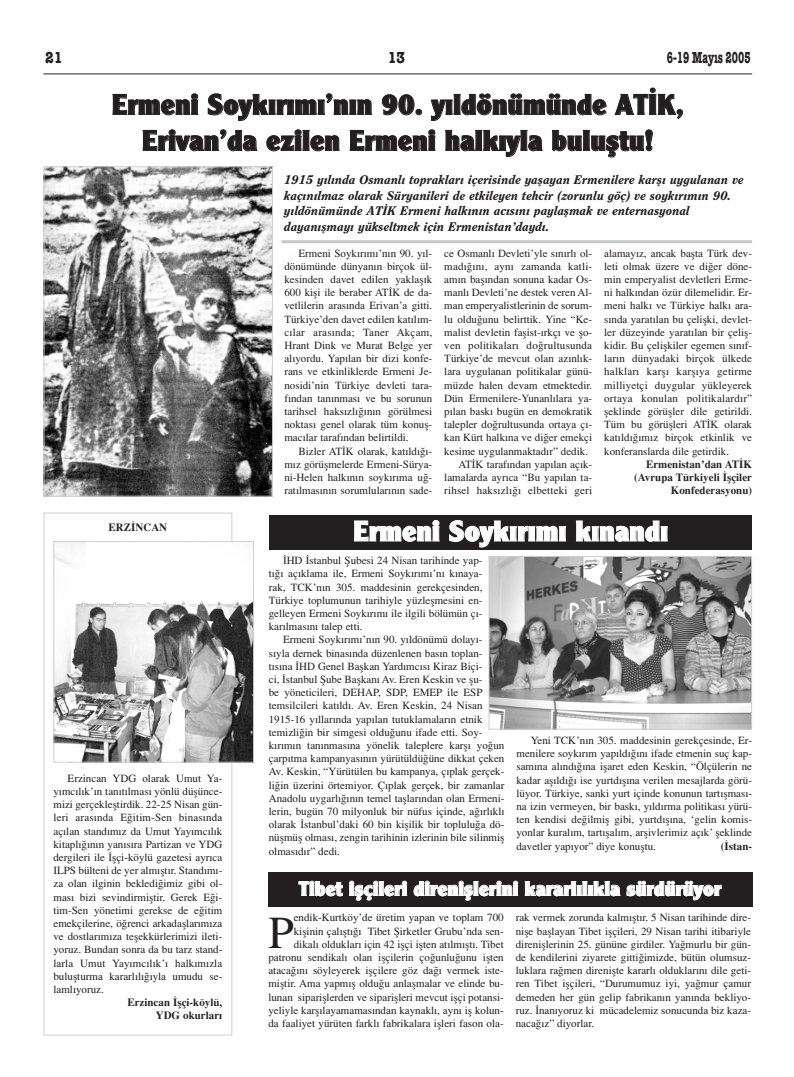
<style>
.page{position:relative;width:794px;height:1077px;background:#fff}
.page>*{position:absolute;margin:0;border:0;box-sizing:border-box;transform-origin:0 0}
.t1{font:45.8px "Times Turk";color:#231f20}
.t2{font:700 30px/36px "Clearface Got Ex";color:#231f20;text-align:center}
.t3{font:700 30px "Clearface Got Ex";color:#fff}
.t4{font:700 21px "Clearface Got Ex";color:#fff}
.t5{font:700 16px "American Typewriter";color:#231f20;scale:.6 1}
.t6{font:700 16px "American Typewriter";color:#231f20;scale:.82 1}
.t7{font:italic 800 13px/15.6px "Clearface";color:#231f20}
.t8{font:11px/13.2px "Times Turk";color:#231f20;text-align:justify}
.t9{font:11px/13.2px "Times Turk B";color:#231f20;text-align:right}
.t10{font:11px "Times Turk";letter-spacing:.02em;color:#231f20}
</style>
<div class="page">
<div style="left:43px;top:513px;width:189px;height:523px;border:1px solid #cfd0d2"></div>
<hr style="left:43px;top:73px;width:709px;height:1px;background:#231f20">
<div style="left:269px;top:515px;width:483px;height:35px;background:#231f20"></div>
<img style="left:491px;top:558px;width:259px;height:170px">
<div style="left:489px;top:556px;width:263px;height:174px;border:1px solid #cfd0d2"></div>
<img style="left:45px;top:168px;width:226px;height:327px">
<div style="left:43px;top:166px;width:230px;height:331px;border:1px solid #cfd0d2"></div>
<hr style="left:282px;top:240px;width:470px;height:3px;background:#c5c6c8">
<img style="left:55px;top:543px;width:197px;height:218px">
<div style="left:53px;top:541px;width:201px;height:222px;border:1px solid #cfd0d2"></div>
<div style="left:268px;top:872px;width:484px;height:35px;background:#231f20"></div>
<h3 class="t6" style="left:45px;top:52px;width:23px">21</h3>
<h3 class="t6" style="left:388px;top:52px;width:23px">13</h3>
<h3 class="t5" style="left:667px;top:52px;width:142px">6-19 Mayıs 2005</h3>
<h2 class="t2" style="left:112px;top:89px;width:574px">Ermeni Soyk›r›m›’n›n 90. y›ldönümünde AT‹K,<br>Erivan’da ezilen Ermeni halk›yla bulufltu!</h2>
<p class="t7" style="left:284px;top:173px;width:461px">1915 y›l›nda Osmanl› topraklar› içerisinde yaflayan Ermenilere karfl› uygulanan ve kaç›n›lmaz olarak Süryanileri de etkileyen tehcir (zorunlu göç) ve soyk›r›m›n 90. y›ldönümünde AT‹K Ermeni halk›n›n ac›s›n› paylaflmak ve enternasyonal dayan›flmay› yükseltmek için Ermenistan’dayd›.</p>
<p class="t9" style="left:109px;top:522px;width:60px">ERZ‹NCAN</p>
<p class="t8" style="left:53px;top:772px;width:170px;text-indent:14px">Erzincan YDG olarak Umut Ya&shy;y›mc›l›k’›n tan›t›lmas› yönlü düflünce&shy;mizi gerçeklefltirdik. 22-25 Nisan gün&shy;leri aras›nda E¤itim-Sen binas›nda aç›lan stand›m›z da Umut Yay›mc›l›k kitapl›¤›n›n yan›s›ra Partizan ve YDG dergileri ile ‹flçi-köylü gazetesi ayr›ca ILPS bülteni de yer alm›flt›r. Stand›m›- za olan ilginin bekledi¤imiz gibi ol&shy;mas› bizi sevindirmifltir. Gerek E¤i&shy;tim-Sen yönetimi gerekse de e¤itim emekçilerine, ö¤renci arkadafllar›m›za ve dostlar›m›za teflekkürlerimizi ileti&shy;yoruz. Bundan sonra da bu tarz stand&shy;larla Umut Yay›mc›l›k’› halk›m›zla buluflturma kararl›l›¤›yla umudu se&shy;laml›yoruz.</p>
<p class="t9" style="left:127px;top:998px;width:96px">Erzincan ‹flçi-köylü,<br>YDG okurlar›</p>
<p class="t8" style="left:284px;top:247px;width:149px;text-indent:14px">Ermeni Soyk›r›m›’n›n 90. y›l&shy;dönümünde dünyan›n birçok ül&shy;kesinden davet edilen yaklafl›k 600 kifli ile beraber AT‹K de da&shy;vetlilerin aras›nda Erivan’a gitti.<br>Türkiye’den davet edilen kat›l›m&shy;c›lar aras›nda; Taner Akçam, Hrant Dink ve Murat Belge yer al›yordu. Yap›lan bir dizi konfe&shy;rans ve etkinliklerde Ermeni Je&shy;nosidi’nin Türkiye devleti tara&shy;f›ndan tan›nmas› ve bu sorunun tarihsel haks›zl›¤›n›n görülmesi noktas› genel olarak tüm konufl&shy;mac›lar taraf›ndan belirtildi.</p>
<p class="t8" style="left:284px;top:445px;width:149px;text-indent:14px">Bizler AT‹K olarak, kat›ld›¤›- m›z görüflmelerde Ermeni-Sürya&shy;ni-Helen halk›n›n soyk›r›ma u¤- rat›lmas›n›n sorumlular›n›n sade-</p>
<p class="t8" style="left:444px;top:247px;width:149px">ce Osmanl› Devleti’yle s›n›rl› ol-</p>
<p class="t8" style="left:444px;top:261px;width:149px">mad›¤›n›, ayn› zamanda katli-</p>
<p class="t8" style="left:444px;top:274px;width:149px">am›n bafl›ndan sonuna kadar Os-</p>
<p class="t8" style="left:444px;top:287px;width:149px">manl› Devleti’ne destek veren Al-</p>
<p class="t8" style="left:444px;top:300px;width:149px">man emperyalistlerinin de sorum-</p>
<p class="t8" style="left:444px;top:313px;width:149px">lu oldu¤unu belirttik. Yine “Ke-</p>
<p class="t8" style="left:444px;top:327px;width:149px">malist devletin faflist-›rkç› ve flo-</p>
<p class="t10" style="left:444px;top:341px;width:149px">ven politikalar› do¤rultusunda</p>
<p class="t8" style="left:444px;top:353px;width:149px">Türkiye’de mevcut olan az›nl›k-</p>
<p class="t8" style="left:444px;top:366px;width:149px">lara uygulanan politikalar günü-</p>
<p class="t8" style="left:444px;top:379px;width:149px">müzde halen devam etmektedir.</p>
<p class="t8" style="left:444px;top:393px;width:149px">Dün Ermenilere-Yunanl›lara ya-</p>
<p class="t8" style="left:444px;top:406px;width:149px">p›lan bask› bugün en demokratik</p>
<p class="t8" style="left:444px;top:419px;width:149px">talepler do¤rultusunda ortaya ç›-</p>
<p class="t8" style="left:444px;top:432px;width:149px">kan Kürt halk›na ve di¤er emekçi</p>
<p class="t8" style="left:444px;top:445px;width:145px">kesime uygulanmaktad›r” dedik.</p>
<p class="t8" style="left:458px;top:459px;width:135px">AT‹K taraf›ndan yap›lan aç›k-</p>
<p class="t8" style="left:444px;top:472px;width:149px">lamalarda ayr›ca “Bu yap›lan ta-</p>
<p class="t8" style="left:444px;top:485px;width:149px">rihsel haks›zl›¤› elbetteki geri</p>
<p class="t8" style="left:604px;top:247px;width:149px">alamay›z, ancak baflta Türk dev&shy;leti olmak üzere ve di¤er döne&shy;min emperyalist devletleri Erme&shy;ni halk›ndan özür dilemelidir. Er&shy;meni halk› ve Türkiye halk› ara&shy;s›nda yarat›lan bu çeliflki, devlet&shy;ler düzeyinde yarat›lan bir çelifl&shy;kidir. Bu çeliflkiler egemen s›n›f&shy;lar›n dünyadaki birçok ülkede halklar› karfl› karfl›ya getirme milliyetçi duygular yükleyerek ortaya konulan politikalard›r” fleklinde görüfller dile getirildi.<br>Tüm bu görüflleri AT‹K olarak kat›ld›¤›m›z birçok etkinlik ve konferanslarda dile getirdik.</p>
<p class="t9" style="left:634px;top:459px;width:120px">Ermenistan’dan AT‹K (Avrupa Türkiyeli ‹flçiler<br>Konfederasyonu)</p>
<h2 class="t3" style="left:353px;top:521px;width:317px">Ermeni Soyk›r›m› k›nand›</h2>
<p class="t8" style="left:269px;top:555px;width:215px;text-indent:14px">‹HD ‹stanbul fiubesi 24 Nisan tarihinde yap&shy;t›¤› aç›klama ile, Ermeni Soyk›r›m›’n› k›naya&shy;rak, TCK’n›n 305. maddesinin gerekçesinden, Türkiye toplumunun tarihiyle yüzleflmesini en&shy;gelleyen Ermeni Soyk›r›m› ile ilgili bölümün ç›- kar›lmas›n› talep etti.</p>
<p class="t8" style="left:269px;top:634px;width:237px;text-align:left;text-indent:14px">Ermeni Soyk›r›m›’n›n 90. y›ldönümü dolay›- s›yla dernek binas›nda düzenlenen bas›n toplan&shy;t›s›na ‹HD Genel Baflkan Yard›mc›s› Kiraz Biçi-<br>ci, ‹stanbul fiube Baflkan› Av. Eren Keskin ve flu-<br>be yöneticileri, DEHAP, SDP, EMEP ile ESP temsilcileri kat›ld›. Av. Eren Keskin, 24 Nisan 1915-16 y›llar›nda yap›lan tutuklamalar›n etnik temizli¤in bir simgesi oldu¤unu ifade etti. Soy&shy;k›r›m›n tan›nmas›na yönelik taleplere karfl› yo¤un çarp›tma kampanyas›n›n yürütüldü¤üne dikkat çeken Av. Keskin, “Yürütülen bu kampanya, ç›plak gerçek&shy;li¤in üzerini örtemiyor. Ç›plak gerçek, bir zamanlar Anadolu uygarl›¤›n›n temel tafllar›ndan olan Ermeni&shy;lerin, bugün 70 milyonluk bir nüfus içinde, a¤›rl›kl› olarak ‹stanbul’daki 60 bin kiflilik bir toplulu¤a dö&shy;nüflmüfl olmas›, zengin tarihinin izlerinin bile silinmifl olmas›d›r” dedi.</p>
<p class="t8" style="left:516px;top:735px;width:237px;text-indent:14px">Yeni TCK’n›n 305. maddesinin gerekçesinde, Er&shy;menilere soyk›r›m yap›ld›¤›n› ifade etmenin suç kap&shy;sam›na al›nd›¤›na iflaret eden Keskin, “Ölçülerin ne kadar afl›ld›¤› ise yurtd›fl›na verilen mesajlarda görü&shy;lüyor. Türkiye, sanki yurt içinde konunun tart›flmas›- na izin vermeyen, bir bask›, y›ld›rma politikas› yürü&shy;ten kendisi de¤ilmifl gibi, yurtd›fl›na, ‘gelin komis&shy;yonlar kural›m, tart›flal›m, arflivlerimiz aç›k’ fleklinde davetler yap›yor” diye konufltu.</p>
<p class="t9" style="left:721px;top:841px;width:33px">(‹stan-</p>
<h3 class="t4" style="left:299px;top:882px;width:424px">Tibet iflçileri direnifllerini kararl›l›kla sürdürüyor</h3>
<p class="t8" style="left:268px;top:912px;width:237px;text-align:right">endik-Kurtköy’de üretim yapan ve toplam 700 kiflinin çal›flt›¤› Tibet fiirketler Grubu’nda sen&shy;dikal› olduklar› için 42 iflçi iflten at›lm›flt›. Tibet patronu sendikal› olan iflçilerin ço¤unlu¤unu iflten ataca¤›n› söyleyerek iflçilere göz da¤› vermek iste&shy;mifltir. Ama yapm›fl oldu¤u anlaflmalar ve elinde bu&shy;lunan siparifllerden ve sipariflleri mevcut iflçi potansi&shy;yeliyle karfl›layamamas›ndan kaynakl›, ayn› ifl kolun&shy;da faaliyet yürüten farkl› fabrikalara iflleri fason ola-</p>
<p class="t8" style="left:516px;top:912px;width:237px">rak vermek zorunda kalm›flt›r. 5 Nisan tarihinde dire&shy;nifle bafllayan Tibet iflçileri, 29 Nisan tarihi itibariyle direnifllerinin 25. gününe girdiler. Ya¤murlu bir gün&shy;de kendilerini ziyarete gitti¤imizde, bütün olumsuz&shy;luklara ra¤men direniflte kararl› olduklar›n› dile geti&shy;ren Tibet iflçileri, “Durumumuz iyi, ya¤mur çamur demeden her gün gelip fabrikan›n yan›nda bekliyo&shy;ruz. ‹nan›yoruz ki mücadelemiz sonucunda biz kaza&shy;naca¤›z” diyorlar.</p>
<h1 class="t1" style="left:268px;top:915px;width:27px">P</h1>
</div>
